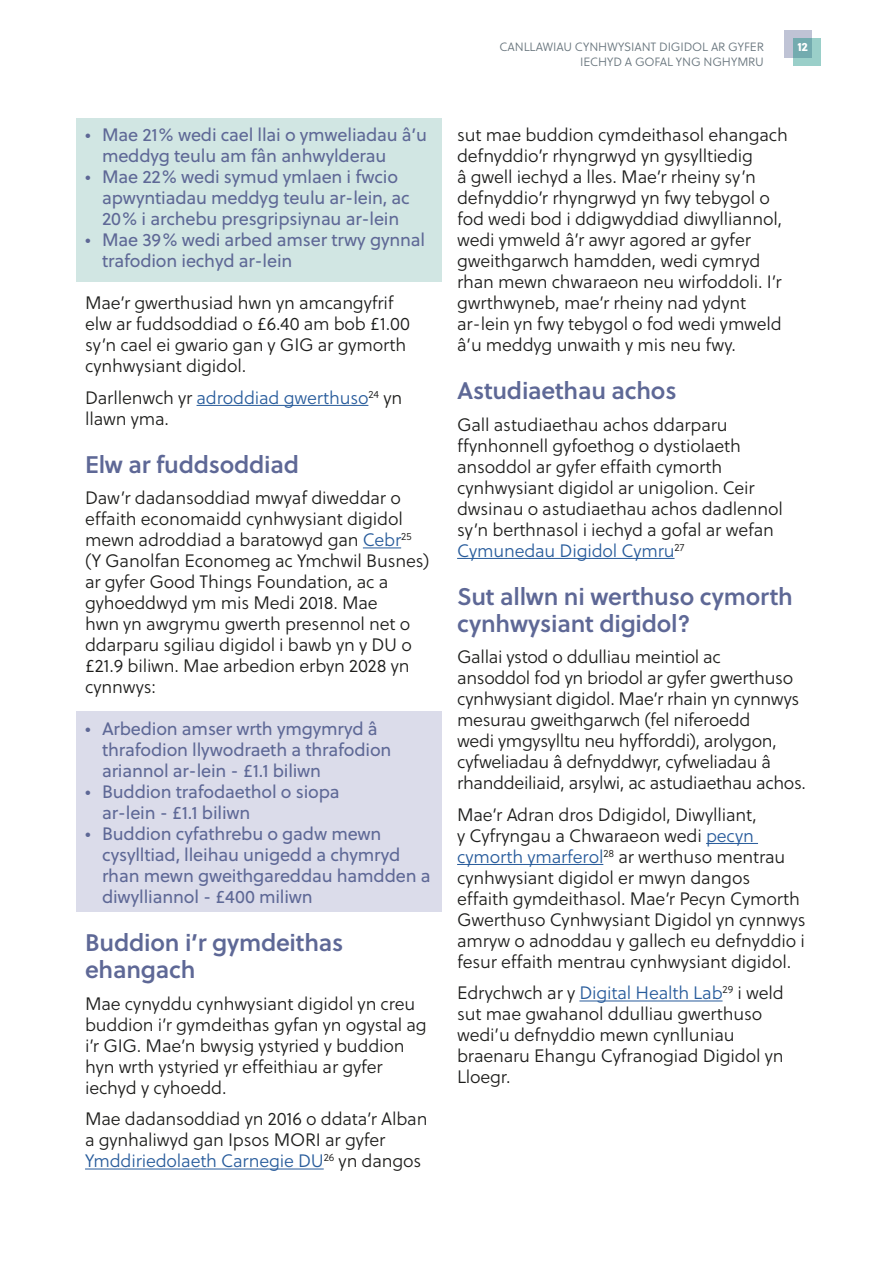
<style>
.page{position:relative;width:893px;height:1263px;background:#fff}
.page>*{position:absolute;margin:0;border:0;box-sizing:border-box;transform-origin:0 0}
.t1{font:24px/27px "Soleil Sb";letter-spacing:-.01em;color:#5e6896}
.t2{font:18px/21px "Soleil Lt";letter-spacing:-.01em;color:#1d1d1b}
.t3{font:18px/21px "Soleil";letter-spacing:-.01em;color:#5e6896}
.t4{font:12px "Soleil Lt";letter-spacing:-.01em;color:#68757d}
.t5{font:12px "Soleil Xb";color:#fff}
.s1{color:#275b9b}
</style>
<div class="page">
<div style="left:77px;top:118px;width:365px;height:163px;background:#d1e6e3"></div>
<div style="left:77px;top:711px;width:365px;height:201px;background:#dbdcea"></div>
<hr style="left:197px;top:405px;width:171px;height:1px;background:#275b9b">
<hr style="left:363px;top:547px;width:38px;height:1px;background:#275b9b">
<hr style="left:85px;top:1168px;width:239px;height:1px;background:#275b9b">
<hr style="left:457px;top:558px;width:218px;height:1px;background:#275b9b">
<hr style="left:706px;top:843px;width:52px;height:1px;background:#275b9b">
<hr style="left:457px;top:864px;width:146px;height:1px;background:#275b9b">
<hr style="left:579px;top:1000px;width:144px;height:1px;background:#275b9b">
<div style="left:784px;top:30px;width:28px;height:28px;background:#bfc3d5"></div>
<svg style="left:793px;top:38px;width:28px;height:28px"></svg>
<p class="t3" style="left:102px;top:124px;width:327px;text-indent:-17px">• Mae 21% wedi cael llai o ymweliadau â’u meddyg teulu am fân anhwylderau</p>
<p class="t3" style="left:102px;top:166px;width:309px;text-indent:-17px">• Mae 22% wedi symud ymlaen i fwcio apwyntiadau meddyg teulu ar-lein, ac<br>20% i archebu presgripsiynau ar-lein</p>
<p class="t3" style="left:102px;top:229px;width:325px;text-indent:-17px">• Mae 39% wedi arbed amser trwy gynnal trafodion iechyd ar-lein</p>
<p class="t2" style="left:85px;top:292px;width:326px">Mae’r gwerthusiad hwn yn amcangyfrif elw ar fuddsoddiad o £6.40 am bob £1.00 sy’n cael ei gwario gan y GIG ar gymorth cynhwysiant digidol.</p>
<p class="t2" style="left:85px;top:387px;width:319px">Darllenwch yr <span class="s1">adroddiad gwerthuso</span><sup>24</sup> yn llawn yma.</p>
<h1 class="t1" style="left:85px;top:450px;width:216px">Elw ar fuddsoddiad</h1>
<p class="t2" style="left:85px;top:487px;width:346px">Daw’r dadansoddiad mwyaf diweddar o effaith economaidd cynhwysiant digidol mewn adroddiad a baratowyd gan <span class="s1">Cebr</span><sup>25 </sup>(Y Ganolfan Economeg ac Ymchwil Busnes) ar gyfer Good Things Foundation, ac a gyhoeddwyd ym mis Medi 2018. Mae<br>hwn yn awgrymu gwerth presennol net o ddarparu sgiliau digidol i bawb yn y DU o £21.9 biliwn. Mae arbedion erbyn 2028 yn cynnwys:</p>
<p class="t3" style="left:102px;top:718px;width:291px;text-indent:-17px">• Arbedion amser wrth ymgymryd â thrafodion llywodraeth a thrafodion ariannol ar-lein - £1.1 biliwn</p>
<p class="t3" style="left:102px;top:781px;width:239px;text-indent:-17px">• Buddion trafodaethol o siopa ar-lein - £1.1 biliwn</p>
<p class="t3" style="left:102px;top:823px;width:330px;text-indent:-17px">• Buddion cyfathrebu o gadw mewn cysylltiad, lleihau unigedd a chymryd rhan mewn gweithgareddau hamdden a diwylliannol - £400 miliwn</p>
<h1 class="t1" style="left:85px;top:928px;width:260px">Buddion i’r gymdeithas ehangach</h1>
<p class="t2" style="left:85px;top:993px;width:343px">Mae cynyddu cynhwysiant digidol yn creu buddion i’r gymdeithas gyfan yn ogystal ag i’r GIG. Mae’n bwysig ystyried y buddion hyn wrth ystyried yr effeithiau ar gyfer iechyd y cyhoedd.</p>
<p class="t2" style="left:85px;top:1108px;width:344px">Mae dadansoddiad yn 2016 o ddata’r Alban a gynhaliwyd gan Ipsos MORI ar gyfer<br><span class="s1">Ymddiriedolaeth Carnegie DU</span><sup>26</sup> yn dangos</p>
<p class="t4" style="left:499px;top:39px;width:266px">CANLLAWIAU CYNHWYSIANT DIGIDOL AR GYFER</p>
<p class="t5" style="left:797px;top:37px;width:12px">12</p>
<p class="t4" style="left:580px;top:54px;width:185px">IECHYD A GOFAL YNG NGHYMRU</p>
<p class="t2" style="left:457px;top:124px;width:332px">sut mae buddion cymdeithasol ehangach defnyddio’r rhyngrwyd yn gysylltiedig<br>â gwell iechyd a lles. Mae’r rheiny sy’n defnyddio’r rhyngrwyd yn fwy tebygol o fod wedi bod i ddigwyddiad diwylliannol, wedi ymweld â’r awyr agored ar gyfer gweithgarwch hamdden, wedi cymryd rhan mewn chwaraeon neu wirfoddoli. I’r gwrthwyneb, mae’r rheiny nad ydynt ar-lein yn fwy tebygol o fod wedi ymweld â’u meddyg unwaith y mis neu fwy.</p>
<h1 class="t1" style="left:457px;top:376px;width:221px">Astudiaethau achos</h1>
<p class="t2" style="left:457px;top:414px;width:327px">Gall astudiaethau achos ddarparu ffynhonnell gyfoethog o dystiolaeth ansoddol ar gyfer effaith cymorth cynhwysiant digidol ar unigolion. Ceir dwsinau o astudiaethau achos dadlennol sy’n berthnasol i iechyd a gofal ar wefan <span class="s1">Cymunedau Digidol Cymru</span><sup>27</sup></p>
<h1 class="t1" style="left:457px;top:582px;width:337px">Sut allwn ni werthuso cymorth cynhwysiant digidol?</h1>
<p class="t2" style="left:457px;top:646px;width:350px">Gallai ystod o ddulliau meintiol ac<br>ansoddol fod yn briodol ar gyfer gwerthuso cynhwysiant digidol. Mae’r rhain yn cynnwys mesurau gweithgarwch (fel niferoedd<br>wedi ymgysylltu neu hyfforddi), arolygon, cyfweliadau â defnyddwyr, cyfweliadau â rhanddeiliaid, arsylwi, ac astudiaethau achos.</p>
<p class="t2" style="left:457px;top:804px;width:350px">Mae’r Adran dros Ddigidol, Diwylliant,<br>y Cyfryngau a Chwaraeon wedi <span class="s1">pecyn cymorth ymarferol</span><sup>28</sup> ar werthuso mentrau cynhwysiant digidol er mwyn dangos effaith gymdeithasol. Mae’r Pecyn Cymorth Gwerthuso Cynhwysiant Digidol yn cynnwys amryw o adnoddau y gallech eu defnyddio i fesur effaith mentrau cynhwysiant digidol.</p>
<p class="t2" style="left:457px;top:982px;width:328px">Edrychwch ar y <span class="s1">Digital Health Lab</span><sup>29</sup> i weld sut mae gwahanol ddulliau gwerthuso wedi’u defnyddio mewn cynlluniau braenaru Ehangu Cyfranogiad Digidol yn<br>Lloegr.</p>
</div>
